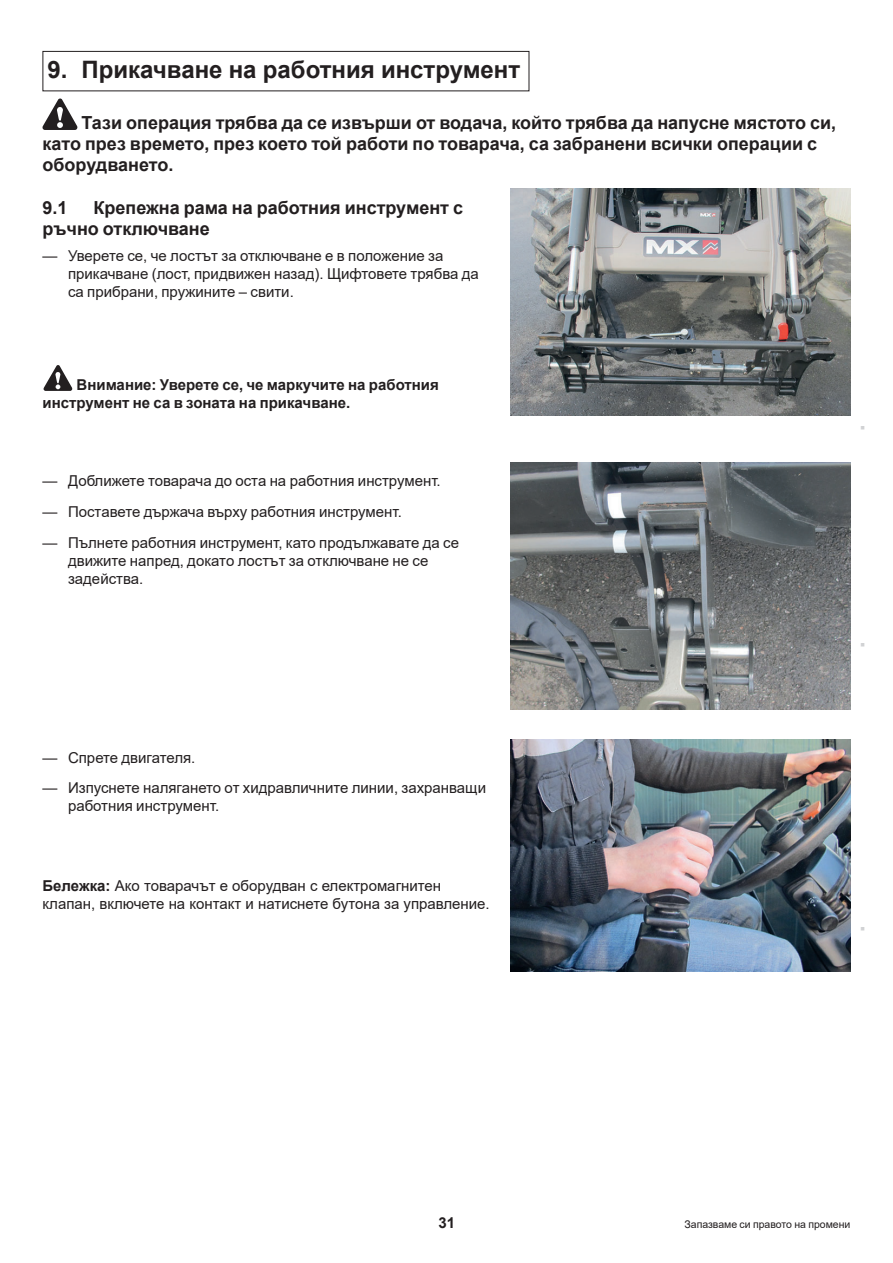
<style>
.page{position:relative;width:893px;height:1263px;background:#fff}
.page>*{position:absolute;margin:0;border:0;box-sizing:border-box;transform-origin:0 0}
.t1{font:700 24px "Arial";color:#231f20}
.Intro_chap{font:700 18px/21px "Arial";color:#231f20}
.Texte_enum{font:15px/18px "Arial";color:#231f20}
.Note{font:15px/18px "Arial";color:#231f20}
.Attention{font:700 15px/18px "Arial";color:#231f20}
.Pied_Page_Droit{font:10.5px "Arial";color:#231f20}
.Texte_code{font:7.5px "Arial";color:#d1d2d4}
.s1{font-weight:700}
</style>
<div class="page">
<div style="left:43px;top:51px;width:486px;height:40px;border:1px solid #231f20"></div>
<svg style="left:43px;top:99px;width:34px;height:31px"></svg>
<svg style="left:44px;top:365px;width:28px;height:26px"></svg>
<img style="left:510px;top:188px;width:340px;height:228px">
<img style="left:510px;top:463px;width:340px;height:246px">
<img style="left:510px;top:739px;width:340px;height:233px">
<p class="t1" style="left:48px;top:52px;width:474px">9. Прикачване на работния инструмент</p>
<p class="Intro_chap" style="left:43px;top:113px;width:795px;text-indent:39px">Тази операция трябва да се извърши от водача, който трябва да напусне мястото си, като през времето, през което той работи по товарача, са забранени всички операции с оборудването.</p>
<p class="Intro_chap" style="left:43px;top:197px;width:27px">9.1</p>
<p class="Intro_chap" style="left:43px;top:197px;width:422px;text-indent:51px">Крепежна рама на работния инструмент с ръчно отключване</p>
<p class="Texte_enum" style="left:68px;top:247px;width:412px;text-indent:-26px">— Уверете се, че лостът за отключване е в положение за прикачване (лост, придвижен назад). Щифтовете трябва да са прибрани, пружините – свити.</p>
<p class="Attention" style="left:43px;top:375px;width:398px;text-indent:34px">Внимание: Уверете се, че маркучите на работния инструмент не са в зоната на прикачване.</p>
<p class="Texte_enum" style="left:43px;top:472px;width:400px">— Доближете товарача до оста на работния инструмент.</p>
<p class="Texte_enum" style="left:43px;top:502px;width:361px">— Поставете държача върху работния инструмент.</p>
<p class="Texte_enum" style="left:68px;top:533px;width:393px;text-indent:-26px">— Пълнете работния инструмент, като продължавате да се движите напред, докато лостът за отключване не се задейства.</p>
<p class="Texte_code" style="left:857px;top:430px;width:6px;rotate:-90deg">■</p>
<p class="Texte_code" style="left:857px;top:647px;width:6px;rotate:-90deg">■</p>
<p class="Texte_enum" style="left:43px;top:748px;width:154px">— Спрете двигателя.</p>
<p class="Texte_enum" style="left:68px;top:779px;width:419px;text-indent:-26px">— Изпуснете налягането от хидравличните линии, захранващи работния инструмент.</p>
<p class="Note" style="left:43px;top:876px;width:449px"><span class="s1">Бележка:</span> Ако товарачът е оборудван с електромагнитен клапан, включете на контакт и натиснете бутона за управление.</p>
<p class="Texte_code" style="left:857px;top:931px;width:6px;rotate:-90deg">■</p>
<p class="Attention" style="left:438px;top:1213px;width:18px">31</p>
<p class="Pied_Page_Droit" style="left:684px;top:1217px;width:167px">Запазваме си правото на промени</p>
</div>
